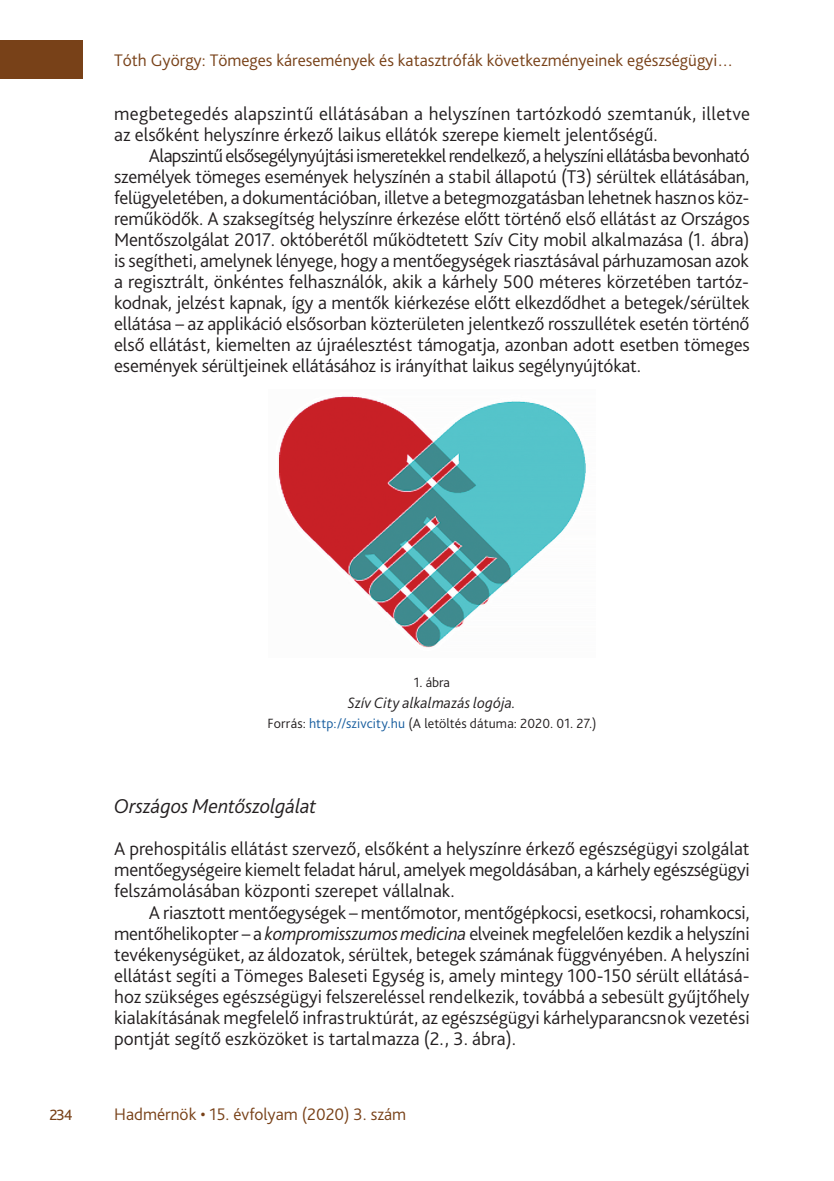
<style>
.page{position:relative;width:834px;height:1181px;background:#fff}
.page>*{position:absolute;margin:0;border:0;box-sizing:border-box;transform-origin:0 0}
.t1{font:italic 300 21px "Bliss Pro";letter-spacing:-.005em;color:#231f20}
.t2{font:300 19.25px/21px "Bliss Pro";color:#231f20;text-align:justify}
.t3{font:300 19.25px "Bliss Pro";color:#784118}
.t4{font:300 17.5px "Bliss Pro";color:#784118}
.t5{font:italic 300 15.75px "Bliss Pro";letter-spacing:.005em;color:#231f20}
.t6{font:300 14px "Bliss Pro";letter-spacing:.01em;color:#231f20}
.s1{color:#175d9e}
.s2{font-style:italic}
</style>
<div class="page">
<div style="left:0;top:41px;width:83px;height:38px;background:#784118"></div>
<img style="left:278px;top:396px;width:308px;height:252px">
<p class="t4" style="left:114px;top:49px;width:620px">Tóth György: Tömeges káresemények és katasztrófák következményeinek egészségügyi…</p>
<p class="t2" style="left:114px;top:103px;width:637px">megbetegedés alapszintű ellátásában a helyszínen tartózkodó szemtanúk, illetve az elsőként helyszínre érkező laikus ellátók szerepe kiemelt jelentőségű.</p>
<p class="t2" style="left:114px;top:145px;width:637px;text-indent:35px">Alapszintű elsősegélynyújtási ismeretekkel rendelkező, ahelyszíni ellátásba bevonható személyek tömeges események helyszínén a stabil állapotú (T3) sérültek ellátásában, felügyeletében, a dokumentációban, illetve a betegmozgatásban lehetnek hasznos köz&shy;reműködők. A szaksegítség helyszínre érkezése előtt történő első ellátást az Országos Mentőszolgálat 2017. októberétől működtetett Szív City mobil alkalmazása (1. ábra) is segítheti, amelynek lényege, hogy a mentőegységek riasztásával párhuzamosan azok a regisztrált, önkéntes felhasználók, akik a kárhely 500 méteres körzetében tartóz&shy;kodnak, jelzést kapnak, így a mentők kiérkezése előtt elkezdődhet a betegek/sérültek ellátása – az applikáció elsősorban közterületen jelentkező rosszullétek esetén történő első ellátást, kiemelten az újraélesztést támogatja, azonban adott esetben tömeges események sérültjeinek ellátásához is irányíthat laikus segélynyújtókat.</p>
<p class="t6" style="left:413px;top:674px;width:38px">1. ábra</p>
<p class="t5" style="left:348px;top:693px;width:169px">Szív City alkalmazás logója.</p>
<p class="t6" style="left:267px;top:715px;width:330px">Forrás: <span class="s1">http://szivcity.hu</span> (A letöltés dátuma: 2020. 01. 27.)</p>
<p class="t1" style="left:114px;top:793px;width:204px">Országos Mentőszolgálat</p>
<p class="t2" style="left:114px;top:838px;width:637px">A prehospitális ellátást szervező, elsőként a helyszínre érkező egészségügyi szolgálat mentőegységeire kiemelt feladat hárul, amelyek megoldásában, a kárhely egészségügyi felszámolásában központi szerepet vállalnak.</p>
<p class="t2" style="left:114px;top:901px;width:637px;text-indent:35px">A riasztott mentőegységek – mentőmotor, mentőgépkocsi, esetkocsi, rohamkocsi, mentőhelikopter – a <span class="s2">kompromisszumos medicina</span> elveinek megfelelően kezdik a helyszíni tevékenységüket, az áldozatok, sérültek, betegek számának függvényében. A helyszíni ellátást segíti a Tömeges Baleseti Egység is, amely mintegy 100-150 sérült ellátásá&shy;hoz szükséges egészségügyi felszereléssel rendelkezik, továbbá a sebesült gyűjtőhely kialakításának megfelelő infrastruktúrát, az egészségügyi kárhelyparancsnok vezetési pontját segítő eszközöket is tartalmazza (2., 3. ábra).</p>
<p class="t3" style="left:50px;top:1102px;width:24px">234</p>
<p class="t4" style="left:114px;top:1103px;width:293px">Hadmérnök • 15. évfolyam (2020) 3. szám</p>
</div>
